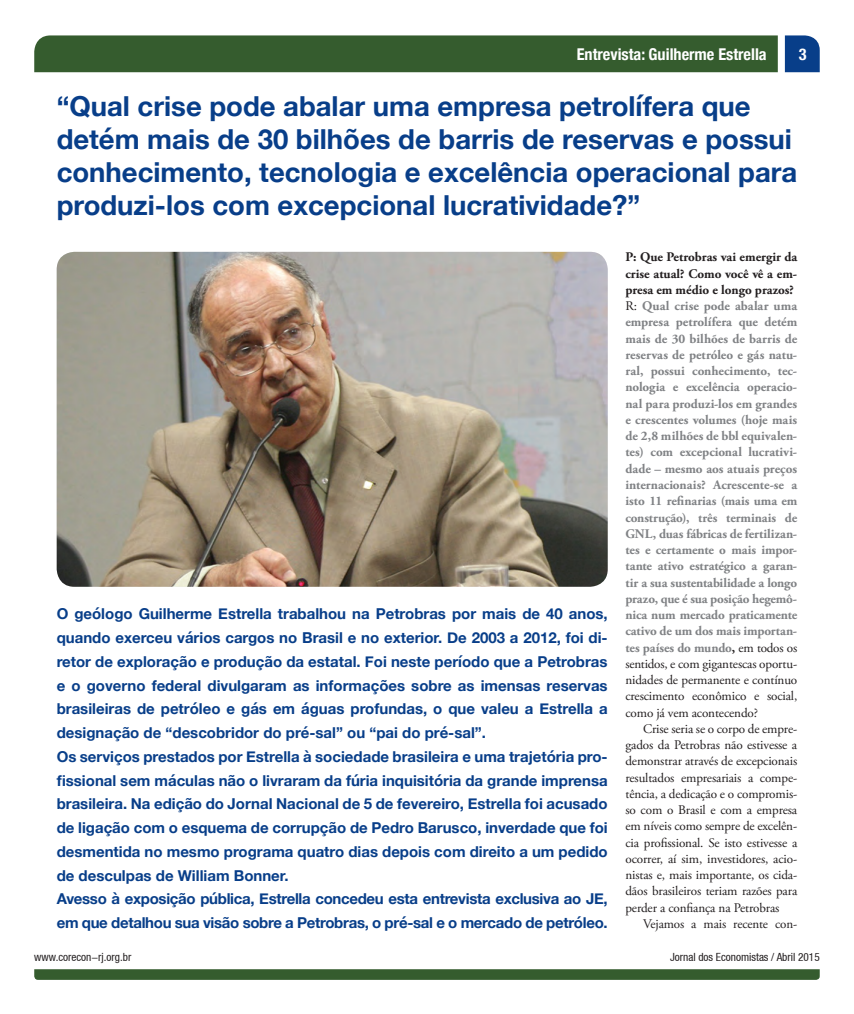
<style>
.page{position:relative;width:854px;height:1014px;background:#fff}
.page>*{position:absolute;margin:0;border:0;box-sizing:border-box;transform-origin:0 0}
.t1{font:700 27.5px/33px "Helvetica Neue";color:#083e89}
.t2{font:700 condensed 16.25px "Helvetica Neue";color:#fff}
.t3{font:700 15px/23.8px "Helvetica Neue";color:#083e89}
.t4{font:700 13.12px/16.2px "Adobe Garamond Pro";color:#808285}
.t5{font:13.12px/16.2px "Adobe Garamond Pro";letter-spacing:-.01em;color:#231f20;text-align:justify}
.t6{font:condensed 11.25px "Helvetica Neue LT";color:#231f20}
.s1{color:#231f20}
.s2{font-weight:400;color:#231f20}
</style>
<div class="page">
<div style="left:34px;top:35px;width:744px;height:37px;background:#355c2e"></div>
<svg style="left:785px;top:35px;width:35px;height:37px"></svg>
<svg style="left:34px;top:969px;width:786px;height:10px;background:#395f33"></svg>
<img style="left:57px;top:252px;width:551px;height:334px">
<p class="t2" style="left:577px;top:41px;width:191px">Entrevista: Guilherme Estrella</p>
<h1 class="t1" style="left:57px;top:90px;width:742px">“Qual crise pode abalar uma empresa petrolífera que detém mais de 30 bilhões de barris de reservas e possui conhecimento, tecnologia e excelência operacional para produzi-los com excepcional lucratividade?”</h1>
<p class="t2" style="left:799px;top:41px;width:9px">3</p>
<p class="t3" style="left:57px;top:602px;width:553px">O geólogo Guilherme Estrella trabalhou na Petrobras por mais de 40 anos, quando exerceu vários cargos no Brasil e no exterior. De 2003 a 2012, foi di&shy;retor de exploração e produção da estatal. Foi neste período que a Petrobras e o governo federal divulgaram as informações sobre as imensas reservas brasileiras de petróleo e gás em águas profundas, o que valeu a Estrella a designação de “descobridor do pré-sal” ou “pai do pré-sal”.<br>Os serviços prestados por Estrella à sociedade brasileira e uma trajetória pro&shy;fissional sem máculas não o livraram da fúria inquisitória da grande imprensa brasileira. Na edição do Jornal Nacional de 5 de fevereiro, Estrella foi acusado de ligação com o esquema de corrupção de Pedro Barusco, inverdade que foi desmentida no mesmo programa quatro dias depois com direito a um pedido de desculpas de William Bonner.<br>Avesso à exposição pública, Estrella concedeu esta entrevista exclusiva ao JE, em que detalhou sua visão sobre a Petrobras, o pré-sal e o mercado de petróleo.</p>
<p class="t4" style="left:625px;top:249px;width:173px"><span class="s1">P: Que Petrobras vai emergir da crise atual? Como você vê a em&shy;presa em médio e longo prazos?<br></span><span class="s2">R:</span> Qual crise pode abalar uma empresa petrolífera que detém mais de 30 bilhões de barris de reservas de petróleo e gás natu&shy;ral, possui conhecimento, tec&shy;nologia e excelência operacio&shy;nal para produzi-los em grandes e crescentes volumes (hoje mais de 2,8 milhões de bbl equivalen&shy;tes) com excepcional lucrativi&shy;dade – mesmo aos atuais preços internacionais? Acrescente-se a isto 11 refinarias (mais uma em construção), três terminais de<br>GNL, duas fábricas de fertilizan&shy;tes e certamente o mais impor&shy;tante ativo estratégico a garan&shy;tir a sua sustentabilidade a longo prazo, que é sua posição hegemô&shy;nica num mercado praticamente cativo de um dos mais importan&shy;tes países do mundo<span class="s1">,</span> <span class="s2">em todos os sentidos, e com gigantescas oportu&shy;nidades de permanente e contínuo crescimento econômico e social, como já vem acontecendo?</span></p>
<p class="t5" style="left:625px;top:721px;width:173px;text-indent:18px">Crise seria se o corpo de empre&shy;gados da Petrobras não estivesse a demonstrar através de excepcionais resultados empresariais a compe&shy;tência, a dedicação e o compromis&shy;so com o Brasil e com a empresa em níveis como sempre de excelên&shy;cia profissional. Se isto estivesse a ocorrer, aí sim, investidores, acio&shy;nistas e, mais importante, os cida&shy;dãos brasileiros teriam razões para perder a confiança na Petrobras</p>
<p class="t5" style="left:643px;top:916px;width:156px">Vejamos a mais recente con-</p>
<p class="t6" style="left:34px;top:950px;width:99px">www.corecon-rj.org.br</p>
<p class="t6" style="left:670px;top:950px;width:151px">Jornal dos Economistas / Abril 2015</p>
</div>
